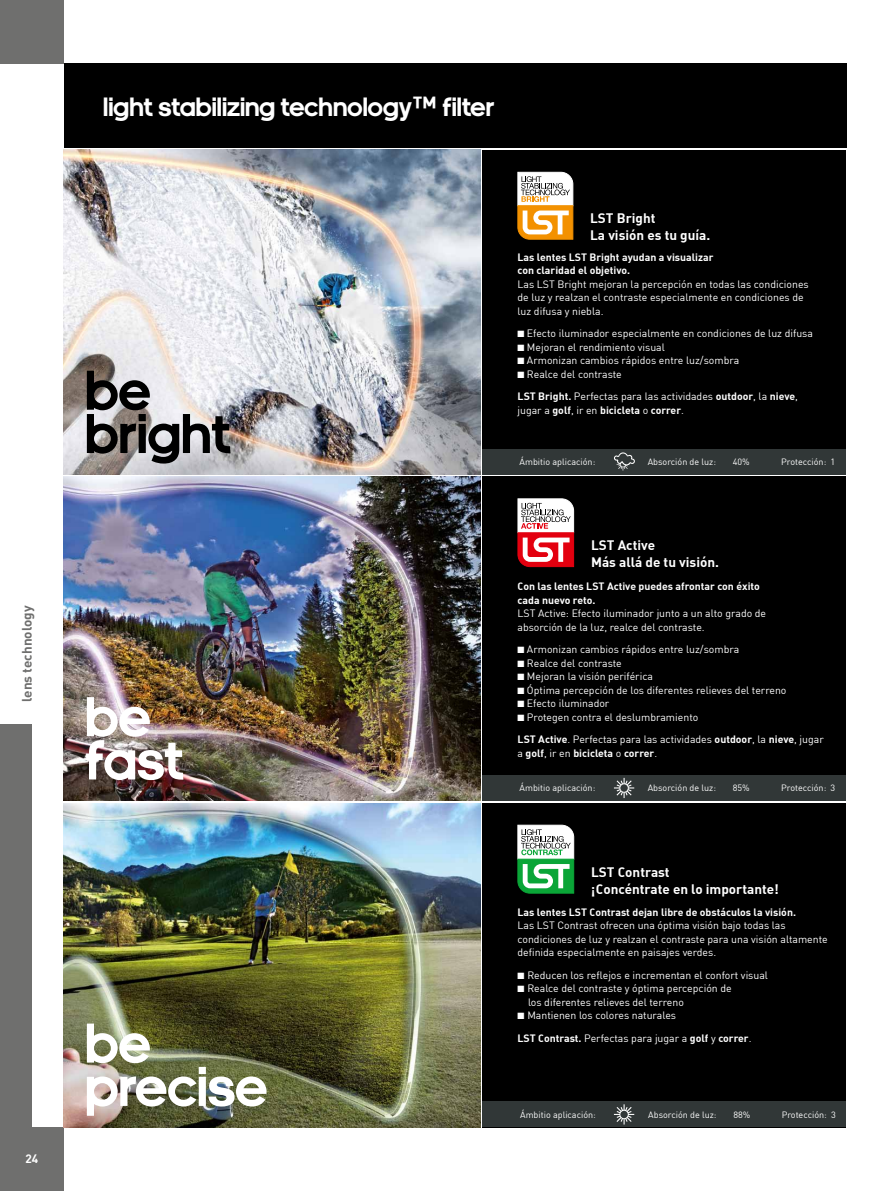
<style>
.page{position:relative;width:893px;height:1191px;background:#fff}
.page>*{position:absolute;margin:0;border:0;box-sizing:border-box;transform-origin:0 0}
.t1{font:700 57px/43.3px "adi Neue";color:#fff}
.t2{font:700 57px/43.3px "adi Neue";color:#000}
.t3{font:700 27px "adi Neue";color:#fff}
.t4{font:700 13.5px/16.5px "Adi Haus";color:#fff}
.t5{font:700 13.5px "Adi Haus";color:#6f6f6e}
.t6{font:700 12px "Adi Haus";color:#fff}
.t7{font:10.5px/13.5px "Adi Haus";color:#fff}
.t8{font:700 10.5px/13.5px "Adi Haus";color:#fff}
.t9{font:9px "Adi Haus";color:#fff}
.s1{font-family:"Adi Haus"}
.s2{font-weight:700}
.s3{font-weight:400}
</style>
<div class="page">
<div style="left:0;top:724px;width:32px;height:467px;background:#6f6f6e"></div>
<div style="left:0;top:0;width:64px;height:64px;background:#6f6f6e"></div>
<div style="left:0;top:1127px;width:64px;height:64px;background:#6f6f6e"></div>
<div style="left:483px;top:150px;width:363px;height:324px;background:#000"></div>
<div style="left:483px;top:476px;width:363px;height:324px;background:#000"></div>
<div style="left:483px;top:803px;width:363px;height:324px;background:#000"></div>
<div style="left:483px;top:449px;width:363px;height:25px;background:#313737"></div>
<div style="left:483px;top:775px;width:363px;height:25px;background:#313737"></div>
<div style="left:483px;top:1101px;width:363px;height:26px;background:#313737"></div>
<div style="left:64px;top:64px;width:782px;height:84px;background:#000"></div>
<svg style="left:517px;top:172px;width:57px;height:68px;background:#e2be89"></svg>
<svg style="left:517px;top:824px;width:57px;height:70px;background:#8dc59d"></svg>
<img style="left:64px;top:477px;width:416px;height:323px">
<img style="left:64px;top:803px;width:416px;height:324px">
<img style="left:64px;top:150px;width:416px;height:324px">
<svg style="left:517px;top:498px;width:57px;height:69px;background:#de8d92"></svg>
<svg style="left:614px;top:452px;width:21px;height:18px"></svg>
<svg style="left:614px;top:778px;width:20px;height:20px"></svg>
<svg style="left:614px;top:1104px;width:20px;height:20px"></svg>
<p class="t5" style="left:18px;top:702px;width:98px;rotate:-90deg">lens technology</p>
<p class="t6" style="left:26px;top:1151px;width:14px">24</p>
<h2 class="t3" style="left:103px;top:92px;width:393px">LIGHT STABILIZING TECHNOLOGY<span class="s1">™</span> FILTER</h2>
<h1 class="t2" style="left:85px;top:369px;width:147px">Be bright</h1>
<h1 class="t1" style="left:85px;top:696px;width:100px">Be fast</h1>
<h1 class="t1" style="left:85px;top:1022px;width:184px">Be precise</h1>
<p class="t4" style="left:590px;top:209px;width:122px">LST Bright<br>La visión es tu guía.</p>
<p class="t8" style="left:517px;top:250px;width:198px">Las lentes LST Bright ayudan a visualizar con claridad el objetivo.</p>
<p class="t7" style="left:517px;top:277px;width:293px">Las LST Bright mejoran la percepción en todas las condiciones de luz y realzan el contraste especialmente en condiciones de luz difusa y niebla.</p>
<p class="t7" style="left:517px;top:326px;width:297px">■ Efecto iluminador especialmente en condiciones de luz difusa</p>
<p class="t7" style="left:517px;top:340px;width:149px">■ Mejoran el rendimiento visual</p>
<p class="t7" style="left:517px;top:353px;width:223px">■ Armonizan cambios rápidos entre luz/sombra</p>
<p class="t7" style="left:517px;top:362px;width:282px;line-height:22.5px">■ Realce del contraste<br><span class="s2">LST Bright.</span> Perfectas para las actividades <span class="s2">outdoor</span>, la <span class="s2">nieve</span>,</p>
<p class="t8" style="left:517px;top:403px;width:168px"><span class="s3">jugar a</span> golf<span class="s3">, ir en</span> bicicleta <span class="s3">o</span> correr<span class="s3">.</span></p>
<p class="t9" style="left:520px;top:456px;width:77px">Ámbitio aplicación:</p>
<p class="t9" style="left:648px;top:456px;width:70px">Absorción de luz:</p>
<p class="t9" style="left:733px;top:456px;width:19px">40%</p>
<p class="t9" style="left:781px;top:456px;width:56px">Protección: 1</p>
<p class="t4" style="left:591px;top:536px;width:129px">LST Active<br>Más allá de tu visión.</p>
<p class="t8" style="left:517px;top:579px;width:244px">Con las lentes LST Active puedes afrontar con éxito cada nuevo reto.</p>
<p class="t7" style="left:517px;top:606px;width:250px">LST Active: Efecto iluminador junto a un alto grado de absorción de la luz, realce del contraste.</p>
<p class="t7" style="left:517px;top:642px;width:223px">■ Armonizan cambios rápidos entre luz/sombra</p>
<p class="t7" style="left:517px;top:656px;width:106px">■ Realce del contraste</p>
<p class="t7" style="left:517px;top:669px;width:137px">■ Mejoran la visión periférica</p>
<p class="t7" style="left:517px;top:683px;width:270px">■ Óptima percepción de los diferentes relieves del terreno</p>
<p class="t7" style="left:517px;top:696px;width:93px">■ Efecto iluminador</p>
<p class="t7" style="left:517px;top:705px;width:308px;line-height:22.5px">■ Protegen contra el deslumbramiento<br><span class="s2">LST Active</span>. Perfectas para las actividades <span class="s2">outdoor</span>, la <span class="s2">nieve</span>, jugar</p>
<p class="t8" style="left:517px;top:746px;width:141px"><span class="s3">a</span> golf<span class="s3">, ir en</span> bicicleta <span class="s3">o</span> correr<span class="s3">.</span></p>
<p class="t9" style="left:520px;top:782px;width:77px">Ámbitio aplicación:</p>
<p class="t9" style="left:648px;top:782px;width:70px">Absorción de luz:</p>
<p class="t9" style="left:733px;top:782px;width:19px">85%</p>
<p class="t9" style="left:781px;top:782px;width:56px">Protección: 3</p>
<p class="t4" style="left:591px;top:863px;width:189px">LST Contrast<br>¡Concéntrate en lo importante!</p>
<p class="t8" style="left:517px;top:904px;width:280px">Las lentes LST Contrast dejan libre de obstáculos la visión.</p>
<p class="t7" style="left:517px;top:918px;width:312px">Las LST Contrast ofrecen una óptima visión bajo todas las condiciones de luz y realzan el contraste para una visión altamente definida especialmente en paisajes verdes.</p>
<p class="t7" style="left:517px;top:968px;width:252px">■ Reducen los reflejos e incrementan el confort visual</p>
<p class="t7" style="left:528px;top:981px;width:205px;text-indent:-11px">■ Realce del contraste y óptima percepción de los diferentes relieves del terreno</p>
<p class="t7" style="left:517px;top:1004px;width:236px;line-height:22.5px">■ Mantienen los colores naturales<br><span class="s2">LST Contrast.</span> Perfectas para jugar a <span class="s2">golf</span> y <span class="s2">correr</span>.</p>
<p class="t9" style="left:520px;top:1108px;width:77px">Ámbitio aplicación:</p>
<p class="t9" style="left:648px;top:1108px;width:70px">Absorción de luz:</p>
<p class="t9" style="left:733px;top:1108px;width:19px">88%</p>
<p class="t9" style="left:782px;top:1108px;width:56px">Protección: 3</p>
</div>
